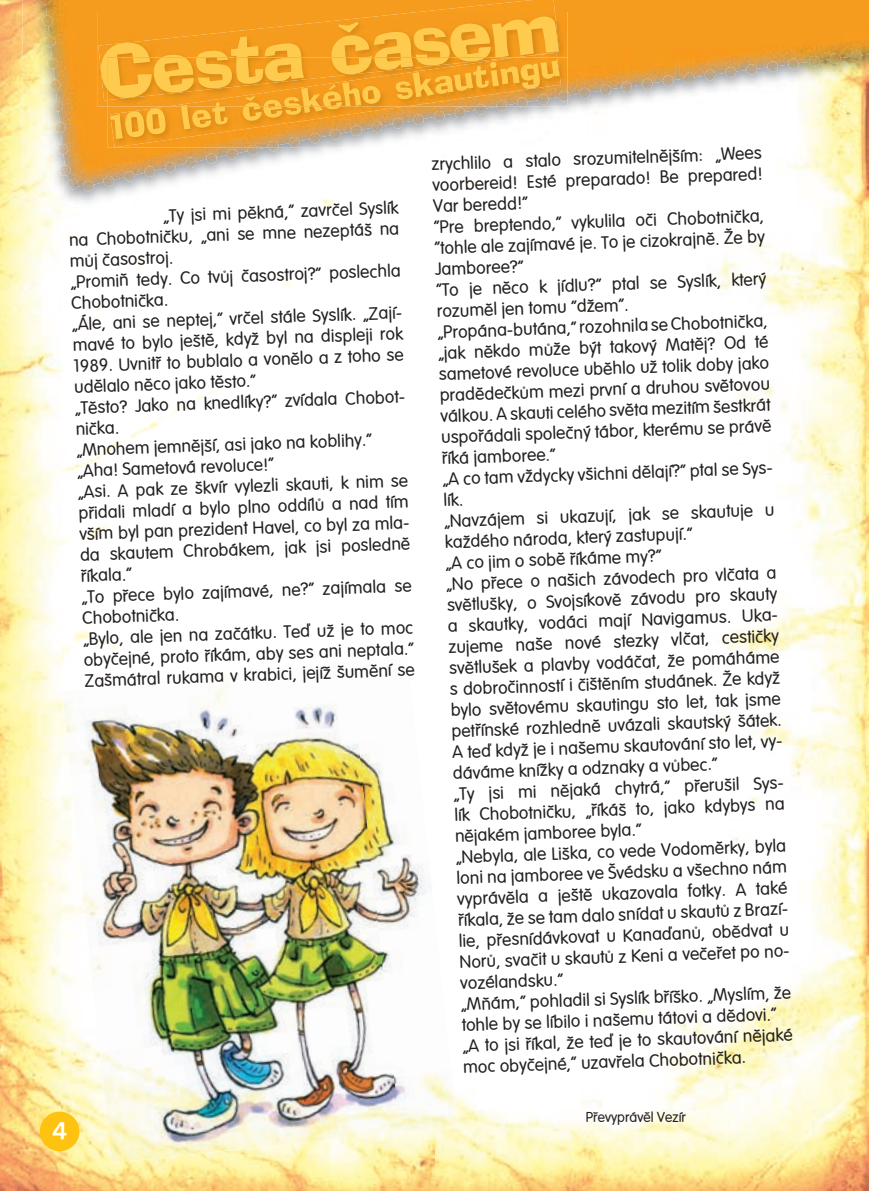
<style>
.page{position:relative;width:869px;height:1191px;background:#fff}
.page>*{position:absolute;margin:0;border:0;box-sizing:border-box;transform-origin:0 0}
.t1{font:24.5px "Impress AT";color:#fff;scale:.95 1}
.t2{font:17.5px/21px "Vogue";color:#231f20}
.t3{font:14px "Vogue";letter-spacing:.005em;color:#231f20}
</style>
<div class="page">
<img style="left:0;top:0;width:62px;height:1191px">
<img style="left:62px;top:208px;width:312px;height:453px">
<img style="left:581px;top:208px;width:287px;height:755px">
<img style="left:62px;top:973px;width:62px;height:218px">
<img style="left:435px;top:963px;width:433px;height:228px">
<img style="left:373px;top:1133px;width:62px;height:58px">
<img style="left:124px;top:1163px;width:249px;height:28px">
<img style="left:23px;top:0;width:60px;height:208px">
<img style="left:633px;top:94px;width:235px;height:114px">
<img style="left:281px;top:148px;width:225px;height:60px">
<div style="left:68px;top:0;width:800px;height:46px;background:#f59b1d"></div>
<img style="left:46px;top:46px;width:58px;height:141px">
<img style="left:567px;top:46px;width:66px;height:57px">
<img style="left:633px;top:46px;width:235px;height:48px">
<img style="left:104px;top:107px;width:59px;height:80px">
<img style="left:163px;top:148px;width:118px;height:38px">
<img style="left:40px;top:0;width:28px;height:154px">
<img style="left:567px;top:51px;width:61px;height:63px">
<img style="left:627px;top:51px;width:234px;height:45px">
<img style="left:274px;top:148px;width:62px;height:3px">
<img style="left:60px;top:165px;width:33px;height:26px">
<div style="left:418px;top:0;width:136px;height:12px;background:#f89c1c"></div>
<img style="left:98px;top:12px;width:461px;height:88px">
<img style="left:248px;top:107px;width:319px;height:41px">
<img style="left:560px;top:58px;width:7px;height:33px">
<img style="left:560px;top:91px;width:7px;height:16px">
<img style="left:107px;top:100px;width:59px;height:7px">
<img style="left:107px;top:58px;width:59px;height:42px">
<img style="left:515px;top:53px;width:42px;height:5px">
<img style="left:522px;top:52px;width:34px;height:4px">
<img style="left:110px;top:107px;width:295px;height:40px">
<img style="left:166px;top:58px;width:394px;height:49px">
<img style="left:62px;top:661px;width:287px;height:256px">
<img style="left:349px;top:655px;width:108px;height:478px">
<img style="left:86px;top:896px;width:314px;height:267px">
<div style="left:40px;top:1111px;width:39px;height:40px;background:#fec210;border-radius:50%"></div>
<p class="t2" style="left:68px;top:208px;width:343px;text-indent:95px;rotate:-2deg">„Ty jsi mi pěkná,“ zavrčel Syslík na Chobotničku, „ani se mne nezeptáš na můj časostroj.<br>„Promiň tedy. Co tvůj časostroj?“ poslechla Chobotnička.<br>„Ále, ani se neptej,“ vrčel stále Syslík. „Zají&shy;mavé to bylo ještě, když byl na displeji rok 1989. Uvnitř to bublalo a vonělo a z toho se udělalo něco jako těsto.“<br>„Těsto? Jako na knedlíky?“ zvídala Cho bot&shy;nička.<br>„Mnohem jemnější, asi jako na koblihy.“<br>„Aha! Sametová revoluce!“<br>„Asi. A pak ze škvír vylezli skauti, k nim se přidali mladí a bylo plno oddílů a nad tím vším byl pan prezident Havel, co byl za mla&shy;da skautem Chrobákem, jak jsi posledně říkala.“<br>„To přece bylo zajímavé, ne?“ zajímala se Cho botnička.<br>„Bylo, ale jen na začátku. Teď už je to moc obyčejné, proto říkám, aby ses ani neptala.“ Zašmátral rukama v krabici, jejíž šumění se</p>
<h1 class="t1" style="left:52px;top:1116px;width:16px">4</h1>
<p class="t2" style="left:431px;top:154px;width:343px;rotate:-2deg">zrychlilo a stalo srozumitelnějším: „Wees voorbereid! Esté preparado! Be prepared!<br>Var beredd!”<br>”Pre breptendo,” vykulila oči Chobotnička, ”tohle ale zajímavé je. To je cizokrajně. Že by Jamboree?”<br>”To je něco k jídlu?” ptal se Syslík, který rozuměl jen tomu ”džem”.<br>„Propána-butána,“ rozohnila se Chobotnička, „jak někdo může být takový Matěj? Od té sametové revoluce uběhlo už tolik doby jako pradědečkům mezi první a druhou světovou válkou. A skauti celého světa mezitím šestkrát uspořádali společný tábor, kterému se právě říká jamboree.“<br>„A co tam vždycky všichni dělají?“ ptal se Sys&shy;lík.<br>„Navzájem si ukazují, jak se skautuje u každého národa, který zastupují.“<br>„A co jim o sobě říkáme my?“<br>„No přece o našich závodech pro vlčata a světlušky, o Svojsíkově závodu pro skauty a skautky, vodáci mají Navigamus. Uka&shy;zujeme naše nové stezky vlčat, cestičky světlušek a plavby vodáčat, že pomáháme s dobročinností i čištěním studánek. Že když bylo světovému skautingu sto let, tak jsme petřínské rozhledně uvázali skautský šátek.<br>A teď když je i našemu skautování sto let, vy&shy;dáváme knížky a odznaky a vůbec.“<br>„Ty jsi mi nějaká chytrá,“ přerušil Sys&shy;lík Chobotničku, „říkáš to, jako kdybys na nějakém jamboree byla.“<br>„Nebyla, ale Liška, co vede Vodoměrky, byla loni na jamboree ve Švédsku a všechno nám vyprávěla a ještě ukazovala fotky. A také říkala, že se tam dalo snídat u skautů z Brazí&shy;lie, přesnídávkovat u Kanaďanů, obědvat u Norů, svačit u skautů z Keni a večeřet po no&shy;vozélandsku.“<br>„Mňám,“ pohladil si Syslík bříško. „Myslím, že tohle by se líbilo i našemu tátovi a dědovi.“<br>„A to jsi říkal, že teď je to skautování nějaké moc obyčejné,“ uzavřela Chobotnička.</p>
<p class="t3" style="left:585px;top:1109px;width:101px">Převyprávěl Vezír</p>
</div>
